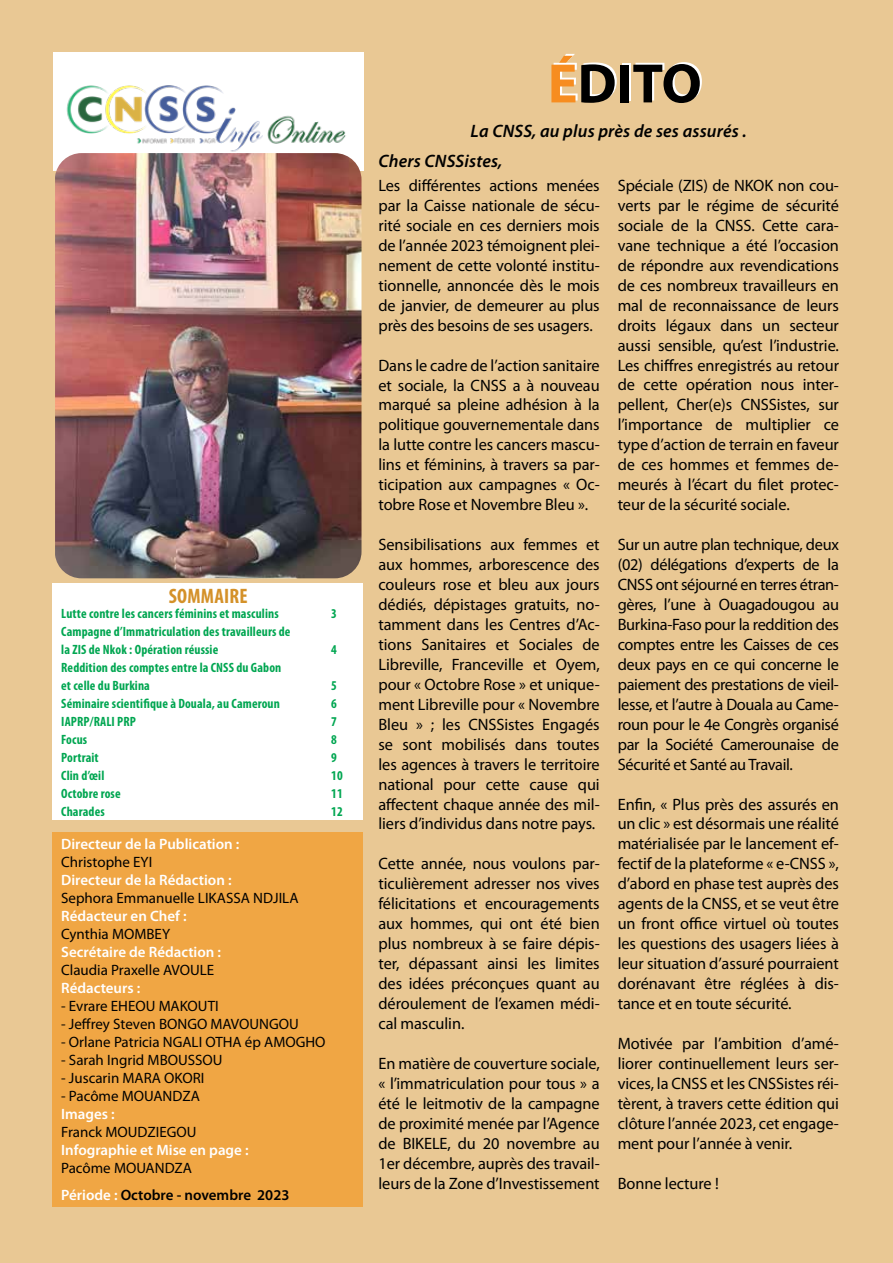
<style>
.page{position:relative;width:893px;height:1263px;background:#e9c894}
.page>*{position:absolute;margin:0;border:0;box-sizing:border-box;transform-origin:0 0}
.t1{font:700 55.95px "Myriad Pro";color:#000}
.t2{font:700 condensed 21px "Myriad Pro";letter-spacing:.01em;color:#d49129}
.t3{font:italic 600 18px/30.2px "Myriad Pro";letter-spacing:.01em;color:#000}
.t4{font:16.5px/20px "Myriad Pro";letter-spacing:-.005em;color:#000;text-align:justify}
.t5{font:15px "Myriad Pro";color:#000}
.t6{font:600 15px "Myriad Pro";color:#fff}
.t7{font:600 15px/27px "Myriad Pro";color:#000}
.t8{font:700 condensed 13.5px/18px "Myriad Pro";letter-spacing:.01em;color:#00a651}
.s1{font-weight:400}
.s2{color:#fff}
.s3{color:#f78d20}
</style>
<div class="page">
<div style="left:53px;top:833px;width:310px;height:374px;background:#f0a644"></div>
<div style="left:53px;top:52px;width:310px;height:118px;background:#fff"></div>
<img style="left:61px;top:70px;width:296px;height:83px">
<img style="left:55px;top:153px;width:306px;height:425px">
<div style="left:53px;top:583px;width:310px;height:237px;background:#fff"></div>
<p class="t2" style="left:169px;top:582px;width:80px">SOMMAIRE</p>
<p class="t8" style="left:61px;top:605px;width:219px">Lutte contre les cancers féminins et masculins</p>
<p class="t8" style="left:331px;top:605px;width:7px">3</p>
<p class="t8" style="left:61px;top:623px;width:231px">Campagne d’Immatriculation des travailleurs de la ZIS de Nkok : Opération réussie</p>
<p class="t8" style="left:331px;top:641px;width:7px">4</p>
<p class="t8" style="left:61px;top:659px;width:222px">Reddition des comptes entre la CNSS du Gabon et celle du Burkina</p>
<p class="t8" style="left:331px;top:677px;width:7px">5</p>
<p class="t8" style="left:61px;top:695px;width:220px">Séminaire scientifique à Douala, au Cameroun</p>
<p class="t8" style="left:331px;top:695px;width:7px">6</p>
<p class="t8" style="left:61px;top:713px;width:76px">IAPRP/RALI PRP</p>
<p class="t8" style="left:331px;top:713px;width:7px">7</p>
<p class="t8" style="left:61px;top:731px;width:28px">Focus</p>
<p class="t8" style="left:331px;top:731px;width:7px">8</p>
<p class="t8" style="left:61px;top:749px;width:39px">Portrait</p>
<p class="t8" style="left:331px;top:749px;width:7px">9</p>
<p class="t8" style="left:61px;top:767px;width:45px">Clin d’œil</p>
<p class="t8" style="left:331px;top:767px;width:13px">10</p>
<p class="t8" style="left:61px;top:785px;width:61px">Octobre rose</p>
<p class="t8" style="left:331px;top:785px;width:13px">11</p>
<p class="t8" style="left:61px;top:803px;width:45px">Charades</p>
<p class="t8" style="left:331px;top:803px;width:13px">12</p>
<p class="t6" style="left:61px;top:834px;width:180px">Directeur de la Publication :</p>
<p class="t5" style="left:61px;top:853px;width:93px">Christophe EYI</p>
<p class="t6" style="left:61px;top:870px;width:172px">Directeur de la Rédaction :</p>
<p class="t5" style="left:61px;top:889px;width:239px">Sephora Emmanuelle LIKASSA NDJILA</p>
<p class="t6" style="left:61px;top:906px;width:127px">Rédacteur en Chef :</p>
<p class="t5" style="left:61px;top:925px;width:111px">Cynthia MOMBEY</p>
<p class="t6" style="left:61px;top:942px;width:162px">Secrétaire de Rédaction :</p>
<p class="t5" style="left:61px;top:961px;width:155px">Claudia Praxelle AVOULE</p>
<p class="t6" style="left:61px;top:978px;width:81px">Rédacteurs :</p>
<p class="t5" style="left:61px;top:997px;width:159px">- Evrare EHEOU MAKOUTI</p>
<p class="t5" style="left:61px;top:1015px;width:239px">- Jeffrey Steven BONGO MAVOUNGOU</p>
<p class="t5" style="left:61px;top:1033px;width:266px">- Orlane Patricia NGALI OTHA ép AMOGHO</p>
<p class="t5" style="left:61px;top:1051px;width:163px">- Sarah Ingrid MBOUSSOU</p>
<p class="t5" style="left:61px;top:1069px;width:145px">- Juscarin MARA OKORI</p>
<p class="t5" style="left:61px;top:1087px;width:140px">- Pacôme MOUANDZA</p>
<p class="t6" style="left:61px;top:1104px;width:55px">Images :</p>
<p class="t5" style="left:61px;top:1123px;width:137px">Franck MOUDZIEGOU</p>
<p class="t6" style="left:61px;top:1140px;width:189px">Infographie et Mise en page :</p>
<p class="t7" style="left:61px;top:1154px;width:230px"><span class="s1">Pacôme MOUANDZA<br></span><span class="s2">Période :</span> Octobre - novembre 2023</p>
<h1 class="t1" style="left:548px;top:47px;width:155px"><span class="s3">É</span>DITO</h1>
<p class="t3" style="left:378px;top:115px;width:370px;text-indent:92px">La CNSS, au plus près de ses assurés .<br>Chers CNSSistes,</p>
<p class="t4" style="left:378px;top:175px;width:223px">Les différentes actions menées par la Caisse nationale de sécu&shy;rité sociale en ces derniers mois de l’année 2023 témoignent plei&shy;nement de cette volonté institu&shy;tionnelle, annoncée dès le mois de janvier, de demeurer au plus près des besoins de ses usagers.</p>
<p class="t4" style="left:378px;top:355px;width:223px">Dans le cadre de l’action sanitaire et sociale, la CNSS a à nouveau marqué sa pleine adhésion à la politique gouvernementale dans la lutte contre les cancers mascu&shy;lins et féminins, à travers sa par&shy;ticipation aux campagnes « Oc&shy;tobre Rose et Novembre Bleu ».</p>
<p class="t4" style="left:378px;top:534px;width:223px">Sensibilisations aux femmes et aux hommes, arborescence des couleurs rose et bleu aux jours dédiés, dépistages gratuits, no&shy;tamment dans les Centres d’Ac&shy;tions Sanitaires et Sociales de Libreville, Franceville et Oyem, pour « Octobre Rose » et unique&shy;ment Libreville pour « Novembre Bleu » ; les CNSSistes Engagés se sont mobilisés dans toutes les agences à travers le territoire national pour cette cause qui affectent chaque année des mil&shy;liers d’individus dans notre pays.</p>
<p class="t4" style="left:378px;top:853px;width:223px">Cette année, nous voulons par&shy;ticulièrement adresser nos vives félicitations et encouragements aux hommes, qui ont été bien plus nombreux à se faire dépis&shy;ter, dépassant ainsi les limites des idées préconçues quant au déroulement de l’examen médi&shy;cal masculin.</p>
<p class="t4" style="left:378px;top:1053px;width:223px">En matière de couverture sociale, « l’immatriculation pour tous » a été le leitmotiv de la campagne de proximité menée par l’Agence de BIKELE, du 20 novembre au 1er décembre, auprès des travail&shy;leurs de la Zone d’Investissement</p>
<p class="t4" style="left:618px;top:175px;width:223px">Spéciale (ZIS) de NKOK non cou&shy;verts par le régime de sécurité sociale de la CNSS. Cette cara&shy;vane technique a été l’occasion de répondre aux revendications de ces nombreux travailleurs en mal de reconnaissance de leurs droits légaux dans un secteur aussi sensible, qu’est l’industrie.<br>Les chiffres enregistrés au retour de cette opération nous inter&shy;pellent, Cher(e)s CNSSistes, sur l’importance de multiplier ce type d’action de terrain en faveur de ces hommes et femmes de&shy;meurés à l’écart du filet protec&shy;teur de la sécurité sociale.</p>
<p class="t4" style="left:618px;top:534px;width:223px">Sur un autre plan technique, deux (02) délégations d’experts de la CNSS ont séjourné en terres étran&shy;gères, l’une à Ouagadougou au Burkina-Faso pour la reddition des comptes entre les Caisses de ces deux pays en ce qui concerne le paiement des prestations de vieil&shy;lesse, et l’autre à Douala au Came&shy;roun pour le 4e Congrès organisé par la Société Camerounaise de Sécurité et Santé au Travail.</p>
<p class="t4" style="left:618px;top:794px;width:223px">Enfin, « Plus près des assurés en un clic » est désormais une réalité matérialisée par le lancement ef&shy;fectif de la plateforme « e-CNSS », d’abord en phase test auprès des agents de la CNSS, et se veut être un front office virtuel où toutes les questions des usagers liées à leur situation d’assuré pourraient dorénavant être réglées à dis&shy;tance et en toute sécurité.</p>
<p class="t4" style="left:618px;top:1033px;width:223px">Motivée par l’ambition d’amé&shy;liorer continuellement leurs ser&shy;vices, la CNSS et les CNSSistes réi&shy;tèrent, à travers cette édition qui clôture l’année 2023, cet engage&shy;ment pour l’année à venir.</p>
<p class="t4" style="left:618px;top:1173px;width:103px">Bonne lecture !</p>
</div>
